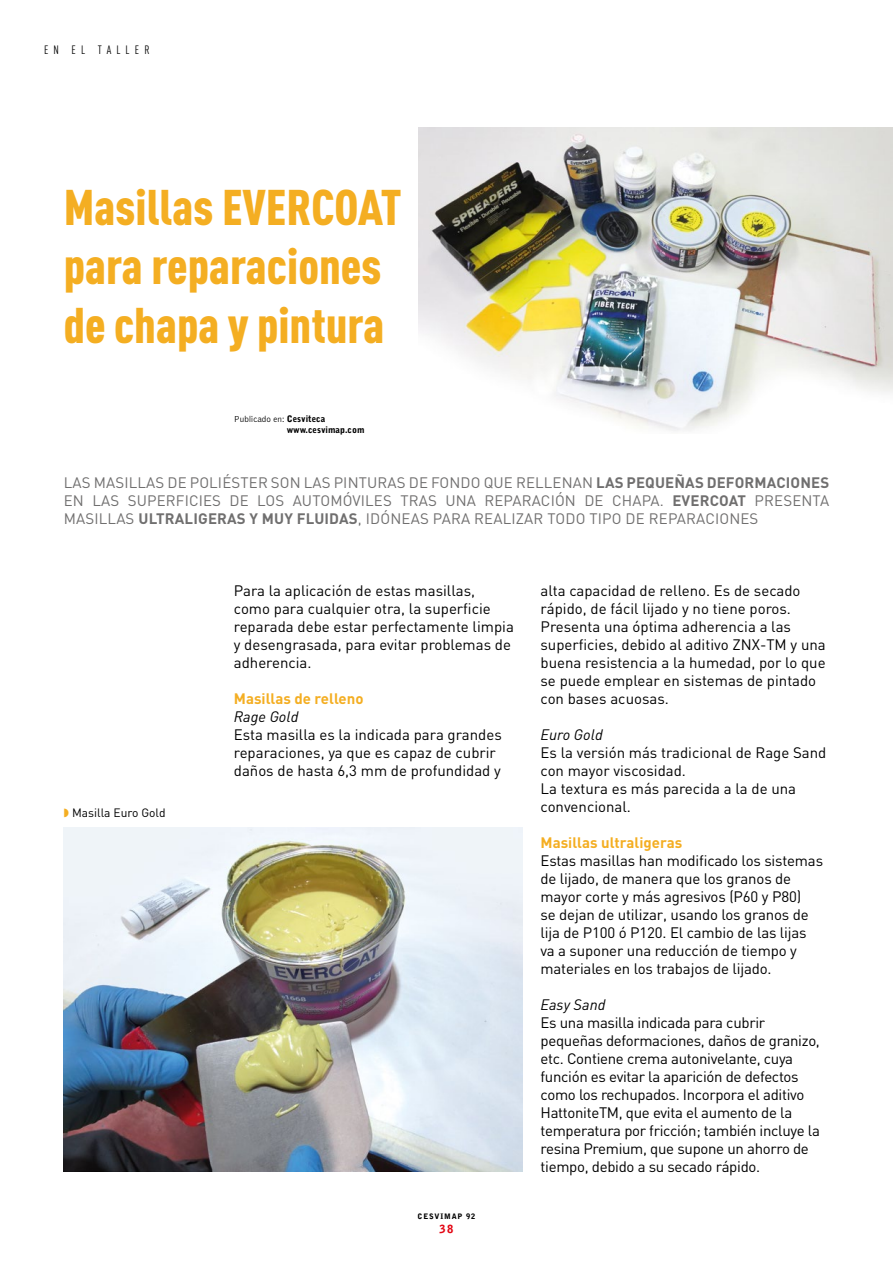
<style>
.page{position:relative;width:893px;height:1263px;background:#fff}
.page>*{position:absolute;margin:0;border:0;box-sizing:border-box;transform-origin:0 0}
.t1{font:49.35px/59.2px "DIN Cond Black Alternate";color:#f4ae22}
.t2{font:15px/18px "DIN";letter-spacing:-.01em;color:#000}
.t3{font:15px/18px "DIN";letter-spacing:.01em;color:#706f6f;text-align:justify}
.t4{font:700 15px "DIN";color:#f4ae22}
.t5{font:italic 15px "DIN";color:#000}
.t6{font:12px "DIN";color:#000}
.t7{font:12px "DIN Cond";letter-spacing:.43em;color:#000}
.t8{font:900 11.25px "Bell Gothic";color:#e30613}
.t9{font:900 9px/10.8px "Bell Gothic";color:#000}
.t10{font:900 7.5px "Bell Gothic";letter-spacing:.11em;color:#000}
.s1{font-weight:300}
.s2{font-weight:700}
</style>
<div class="page">
<img style="left:418px;top:128px;width:475px;height:303px">
<img style="left:64px;top:828px;width:458px;height:344px">
<p class="t7" style="left:44px;top:42px;width:107px">EN EL TALLER</p>
<h1 class="t1" style="left:64px;top:176px;width:339px">Masillas EVERCOAT para reparaciones de chapa y pintura</h1>
<p class="t9" style="left:287px;top:414px;width:79px;text-indent:-53px"><span class="s1">Publicado en:</span> Cesviteca www.cesvimap.com</p>
<p class="t3" style="left:64px;top:473px;width:767px">LAS MASILLAS DE POLIÉSTER SON LAS PINTURAS DE FONDO QUE RELLENAN <span class="s2">LAS PEQUEÑAS DEFORMACIONES </span>EN LAS SUPERFICIES DE LOS AUTOMÓVILES TRAS UNA REPARACIÓN DE CHAPA. <span class="s2">EVERCOAT</span> PRESENTA MASILLAS <span class="s2">ULTRALIGERAS Y MUY FLUIDAS</span>, IDÓNEAS PARA REALIZAR TODO TIPO DE REPARACIONES</p>
<p class="t6" style="left:72px;top:805px;width:95px">Masilla Euro Gold</p>
<p class="t2" style="left:234px;top:581px;width:282px">Para la aplicación de estas masillas, como para cualquier otra, la superficie reparada debe estar perfectamente limpia y desengrasada, para evitar problemas de adherencia.</p>
<p class="t4" style="left:234px;top:688px;width:131px">Masillas de relleno</p>
<p class="t5" style="left:234px;top:707px;width:66px">Rage Gold</p>
<p class="t2" style="left:234px;top:725px;width:269px">Esta masilla es la indicada para grandes reparaciones, ya que es capaz de cubrir daños de hasta 6,3 mm de profundidad y</p>
<p class="t10" style="left:418px;top:1212px;width:59px">CESVIMAP 92</p>
<p class="t8" style="left:440px;top:1222px;width:15px">38</p>
<p class="t2" style="left:541px;top:581px;width:287px">alta capacidad de relleno. Es de secado rápido, de fácil lijado y no tiene poros.<br>Presenta una óptima adherencia a las superficies, debido al aditivo ZNX-TM y una buena resistencia a la humedad, por lo que se puede emplear en sistemas de pintado con bases acuosas.</p>
<p class="t5" style="left:541px;top:725px;width:64px">Euro Gold</p>
<p class="t2" style="left:541px;top:743px;width:287px">Es la versión más tradicional de Rage Sand con mayor viscosidad.<br>La textura es más parecida a la de una convencional.</p>
<p class="t4" style="left:541px;top:832px;width:143px">Masillas ultraligeras</p>
<p class="t2" style="left:541px;top:851px;width:284px">Estas masillas han modificado los sistemas de lijado, de manera que los granos de mayor corte y más agresivos (P60 y P80)<br>se dejan de utilizar, usando los granos de lija de P100 ó P120. El cambio de las lijas va a suponer una reducción de tiempo y materiales en los trabajos de lijado.</p>
<p class="t5" style="left:541px;top:995px;width:67px">Easy Sand</p>
<p class="t2" style="left:541px;top:1013px;width:281px">Es una masilla indicada para cubrir pequeñas deformaciones, daños de granizo, etc. Contiene crema autonivelante, cuya función es evitar la aparición de defectos como los rechupados. Incorpora el aditivo HattoniteTM, que evita el aumento de la temperatura por fricción; también incluye la resina Premium, que supone un ahorro de tiempo, debido a su secado rápido.</p>
</div>
